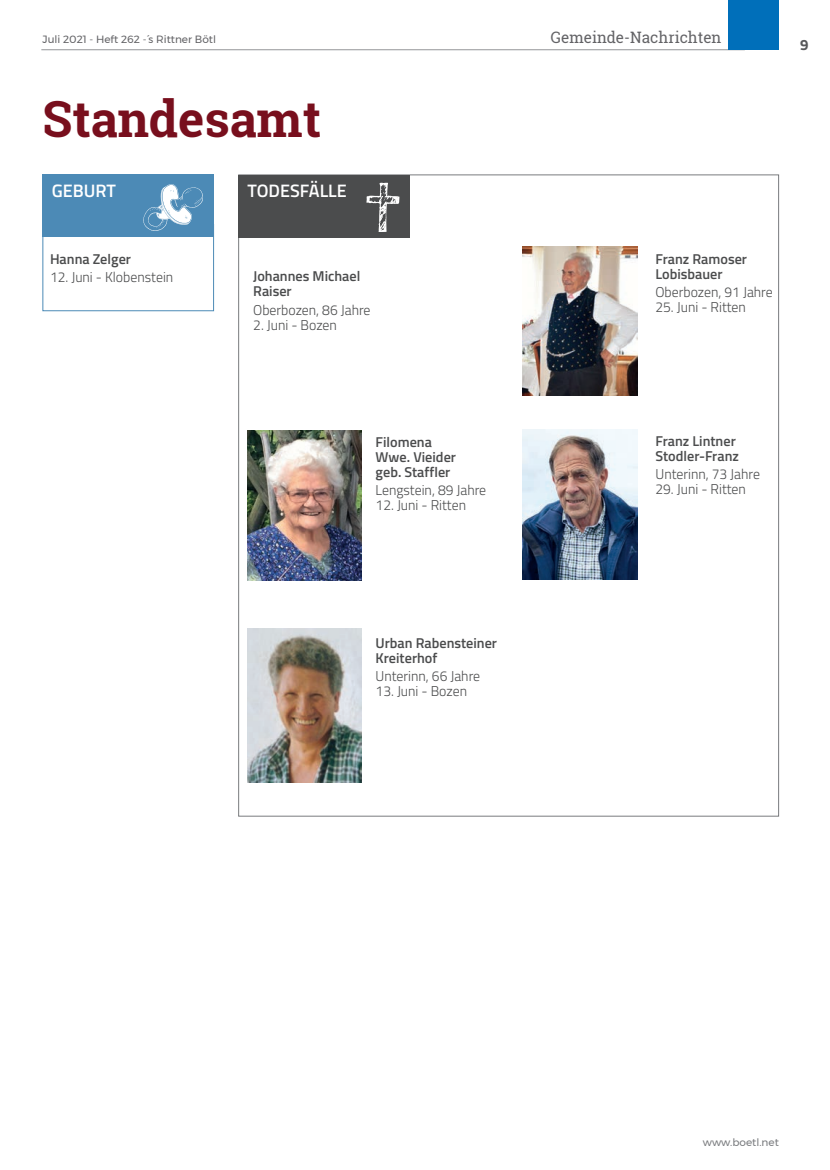
<style>
.page{position:relative;width:830px;height:1170px;background:#fff}
.page>*{position:absolute;margin:0;border:0;box-sizing:border-box;transform-origin:0 0}
.t1{font:700 49.8px "Roboto Slab";color:#780f1d}
.Fließtext{font:600 18px "Titillium Web";color:#fff}
.t2{font:15.75px "Roboto Slab";color:#636366}
.t3{font:700 15px "Titillium Web";color:#57585a}
.Meldeamt_Text{font:300 14.25px "Titillium Web";color:#4b4c4d}
.Meldeamt_NAME{font:600 14.25px/15px "Titillium Web";color:#4b4c4d}
.t4{font:10.5px "Montserrat";color:#636366}
.t5{font:10.5px "Montserrat";color:#797b7e}
</style>
<div class="page">
<hr style="left:41px;top:49px;width:703px;height:1px;background:#939598">
<div style="left:728px;top:0;width:50px;height:50px;background:#006fba"></div>
<div style="left:43px;top:224px;width:171px;height:87px;border:1px solid #4c8ab6"></div>
<div style="left:43px;top:174px;width:171px;height:63px;background:#4c8ab6"></div>
<div style="left:238px;top:174px;width:171px;height:63px;background:#4b4c4d"></div>
<svg style="left:143px;top:184px;width:60px;height:47px"></svg>
<svg style="left:366px;top:182px;width:33px;height:50px"></svg>
<img style="left:247px;top:430px;width:114px;height:150px">
<img style="left:247px;top:628px;width:114px;height:154px">
<img style="left:522px;top:247px;width:114px;height:149px">
<img style="left:522px;top:430px;width:114px;height:150px">
<p class="t4" style="left:43px;top:31px;width:175px">Juli 2021 - Heft 262 -´s Rittner Bötl</p>
<p class="t1" style="left:43px;top:85px;width:280px">Standesamt</p>
<p class="Fließtext" style="left:52px;top:177px;width:66px">GEBURT</p>
<p class="Meldeamt_NAME" style="left:50px;top:250px;width:82px">Hanna Zelger</p>
<p class="Meldeamt_Text" style="left:50px;top:266px;width:125px">12. Juni - Klobenstein</p>
<p class="Fließtext" style="left:247px;top:177px;width:101px">TODESFÄLLE</p>
<p class="Meldeamt_NAME" style="left:253px;top:268px;width:109px">Johannes Michael</p>
<p class="Meldeamt_NAME" style="left:253px;top:283px;width:40px">Raiser</p>
<p class="Meldeamt_Text" style="left:253px;top:299px;width:119px">Oberbozen, 86 Jahre</p>
<p class="Meldeamt_Text" style="left:253px;top:314px;width:85px">2. Juni - Bozen</p>
<p class="Meldeamt_NAME" style="left:375px;top:433px;width:58px">Filomena</p>
<p class="Meldeamt_NAME" style="left:375px;top:448px;width:82px">Wwe. Vieider geb. Staffler</p>
<p class="Meldeamt_Text" style="left:375px;top:479px;width:112px">Lengstein, 89 Jahre</p>
<p class="Meldeamt_Text" style="left:375px;top:494px;width:92px">12. Juni - Ritten</p>
<p class="Meldeamt_NAME" style="left:375px;top:634px;width:123px">Urban Rabensteiner<br>Kreiterhof</p>
<p class="Meldeamt_Text" style="left:375px;top:665px;width:106px">Unterinn, 66 Jahre</p>
<p class="Meldeamt_Text" style="left:375px;top:680px;width:93px">13. Juni - Bozen</p>
<p class="t2" style="left:550px;top:26px;width:172px">Gemeinde-Nachrichten</p>
<p class="t3" style="left:799px;top:33px;width:10px">9</p>
<p class="Meldeamt_NAME" style="left:655px;top:250px;width:93px">Franz Ramoser<br>Lobisbauer</p>
<p class="Meldeamt_Text" style="left:655px;top:281px;width:119px">Oberbozen, 91 Jahre</p>
<p class="Meldeamt_Text" style="left:655px;top:297px;width:92px">25. Juni - Ritten</p>
<p class="Meldeamt_NAME" style="left:655px;top:432px;width:85px">Franz Lintner<br>Stodler-Franz</p>
<p class="Meldeamt_Text" style="left:655px;top:464px;width:106px">Unterinn, 73 Jahre</p>
<p class="Meldeamt_Text" style="left:655px;top:479px;width:92px">29. Juni - Ritten</p>
<p class="t5" style="left:702px;top:1134px;width:77px">www.boetl.net</p>
</div>
